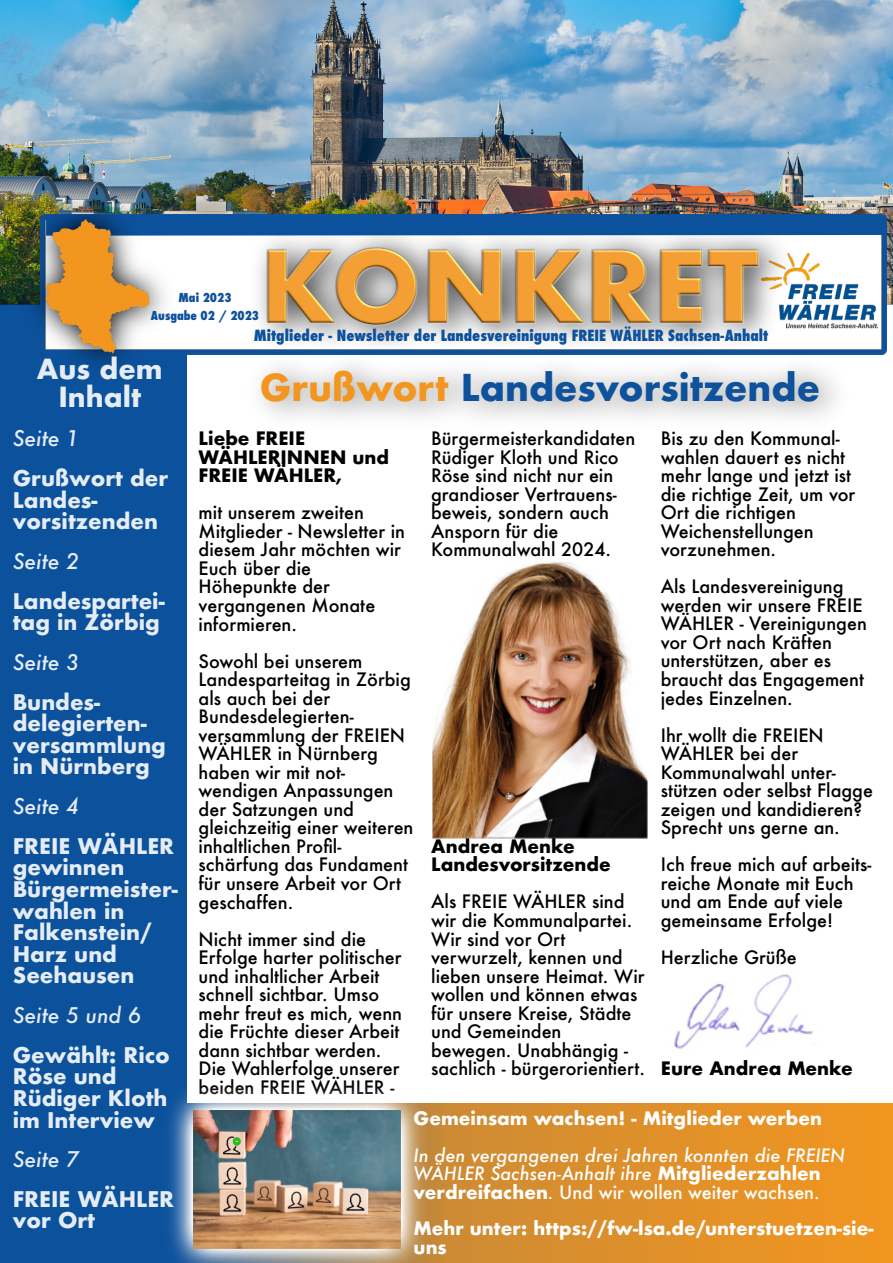
<style>
.page{position:relative;width:893px;height:1263px;background:#fff}
.page>*{position:absolute;margin:0;border:0;box-sizing:border-box;transform-origin:0 0}
.t1{font:36px "font 000000002 a 273745";color:#0e519c}
.t2{font:27px/27.8px "font 000000002 a 273745";color:rgb(255 255 255/.9);text-align:center}
.t3{font:21px/21.6px "font 000000002 a 273745";color:rgb(255 255 255/.9)}
.t4{font:18px/18.6px "font 000000002 a 273745";color:#000}
.t5{font:18px/18.6px "font 000000002 a 273745";color:#fff}
.t6{font:15px "font 000000002 a 273745";color:#0e519c}
.t7{font:12px/18px "font 000000002 a 273745";color:#0e519c;text-align:center}
.s1{color:#f3961f}
</style>
<div class="page">
<div style="left:0;top:0;width:187px;height:1263px;background:#0b519c"></div>
<img style="left:0;top:0;width:893px;height:305px">
<img style="left:177px;top:215px;width:709px;height:139px">
<img style="left:849px;top:253px;width:28px;height:77px">
<img style="left:247px;top:236px;width:602px;height:182px">
<div style="left:177px;top:217px;width:709px;height:19px;background:#0b519c"></div>
<img style="left:19px;top:194px;width:158px;height:172px">
<img style="left:46px;top:220px;width:104px;height:134px">
<img style="left:674px;top:974px;width:139px;height:75px">
<img style="left:432px;top:561px;width:215px;height:278px">
<svg style="left:430px;top:1103px;width:463px;height:160px;background:#df9029"></svg>
<img style="left:170px;top:1093px;width:260px;height:170px">
<img style="left:194px;top:1110px;width:206px;height:138px">
<p class="t7" style="left:151px;top:288px;width:110px">Mai 2023<br>Ausgabe 02 / 2023</p>
<h2 class="t2" style="left:37px;top:355px;width:127px">Aus dem<br>Inhalt</h2>
<p class="t3" style="left:13px;top:419px;width:157px;line-height:39.6px">Seite 1<br>Grußwort der</p>
<p class="t3" style="left:13px;top:489px;width:147px">Landes&shy;vorsitzenden</p>
<p class="t3" style="left:13px;top:541px;width:153px;line-height:39.6px">Seite 2<br>Landespartei-</p>
<p class="t3" style="left:13px;top:602px;width:149px;line-height:39.6px">tag in Zörbig<br>Seite 3<br>Bundes-</p>
<p class="t3" style="left:13px;top:712px;width:155px">delegierten&shy;versammlung in Nürnberg</p>
<p class="t3" style="left:13px;top:786px;width:163px;line-height:39.6px">Seite 4<br>FREIE WÄHLER</p>
<p class="t3" style="left:13px;top:856px;width:167px">gewinnen<br>Bürgermeister&shy;wahlen in<br>Falkenstein/<br>Harz und<br>Seehausen</p>
<p class="t3" style="left:13px;top:995px;width:159px;line-height:39.6px">Seite 5 und 6<br>Gewählt: Rico</p>
<p class="t3" style="left:13px;top:1065px;width:156px">Röse und<br>Rüdiger Kloth im Interview</p>
<p class="t3" style="left:13px;top:1139px;width:163px;line-height:39.6px">Seite 7<br>FREIE WÄHLER</p>
<p class="t3" style="left:13px;top:1209px;width:84px">vor Ort</p>
<p class="t6" style="left:254px;top:326px;width:516px">Mitglieder - Newsletter der Landesvereinigung FREIE WÄHLER Sachsen-Anhalt</p>
<h1 class="t1" style="left:260px;top:364px;width:562px"><span class="s1">Grußwort</span> Landesvorsitzende</h1>
<p class="t4" style="left:199px;top:429px;width:192px">Liebe FREIE<br>WÄHLERINNEN und<br>FREIE WÄHLER,</p>
<p class="t4" style="left:199px;top:503px;width:208px">mit unserem zweiten<br>Mitglieder - Newsletter in diesem Jahr möchten wir<br>Euch über die<br>Höhepunkte der vergangenen Monate informieren.</p>
<p class="t4" style="left:199px;top:651px;width:216px">Sowohl bei unserem<br>Landesparteitag in Zörbig als auch bei der<br>Bundesdelegierten&shy;versammlung der FREIEN<br>WÄHLER in Nürnberg haben wir mit not&shy;wendigen Anpassungen der Satzungen und gleichzeitig einer weiteren inhaltlichen Profil&shy;schärfung das Fundament für unsere Arbeit vor Ort geschaffen.</p>
<p class="t4" style="left:199px;top:929px;width:205px">Nicht immer sind die<br>Erfolge harter politischer und inhaltlicher Arbeit schnell sichtbar. Umso mehr freut es mich, wenn die Früchte dieser Arbeit dann sichtbar werden.<br>Die Wahlerfolge unserer beiden FREIE WÄHLER -</p>
<p class="t4" style="left:431px;top:429px;width:206px">Bürgermeisterkandidaten<br>Rüdiger Kloth und Rico<br>Röse sind nicht nur ein grandioser Vertrauens&shy;beweis, sondern auch<br>Ansporn für die<br>Kommunalwahl 2024.</p>
<p class="t4" style="left:431px;top:836px;width:181px">Andrea Menke<br>Landesvorsitzende</p>
<p class="t4" style="left:431px;top:892px;width:215px">Als FREIE WÄHLER sind wir die Kommunalpartei.<br>Wir sind vor Ort verwurzelt, kennen und lieben unsere Heimat. Wir wollen und können etwas für unsere Kreise, Städte und Gemeinden bewegen. Unabhängig - sachlich - bürgerorientiert.</p>
<p class="t4" style="left:661px;top:429px;width:196px">Bis zu den Kommunal&shy;wahlen dauert es nicht mehr lange und jetzt ist die richtige Zeit, um vor<br>Ort die richtigen<br>Weichenstellungen vorzunehmen.</p>
<p class="t4" style="left:661px;top:577px;width:208px">Als Landesvereinigung werden wir unsere FREIE<br>WÄHLER - Vereinigungen vor Ort nach Kräften unterstützen, aber es braucht das Engagement jedes Einzelnen.</p>
<p class="t4" style="left:661px;top:725px;width:214px">Ihr wollt die FREIEN<br>WÄHLER bei der<br>Kommunalwahl unter&shy;stützen oder selbst Flagge zeigen und kandidieren?<br>Sprecht uns gerne an.</p>
<p class="t4" style="left:661px;top:855px;width:212px">Ich freue mich auf arbeits&shy;reiche Monate mit Euch und am Ende auf viele gemeinsame Erfolge!</p>
<p class="t4" style="left:661px;top:948px;width:138px">Herzliche Grüße</p>
<p class="t4" style="left:661px;top:1059px;width:194px">Eure Andrea Menke</p>
<p class="t5" style="left:414px;top:1100px;width:433px;line-height:36.6px">Gemeinsam wachsen! - Mitglieder werben<br>In den vergangenen drei Jahren konnten die FREIEN</p>
<p class="t5" style="left:414px;top:1164px;width:409px">WÄHLER Sachsen-Anhalt ihre Mitgliederzahlen verdreifachen. Und wir wollen weiter wachsen.</p>
<p class="t5" style="left:414px;top:1219px;width:461px">Mehr unter: https://fw-lsa.de/unterstuetzen-sie&shy;uns</p>
</div>
